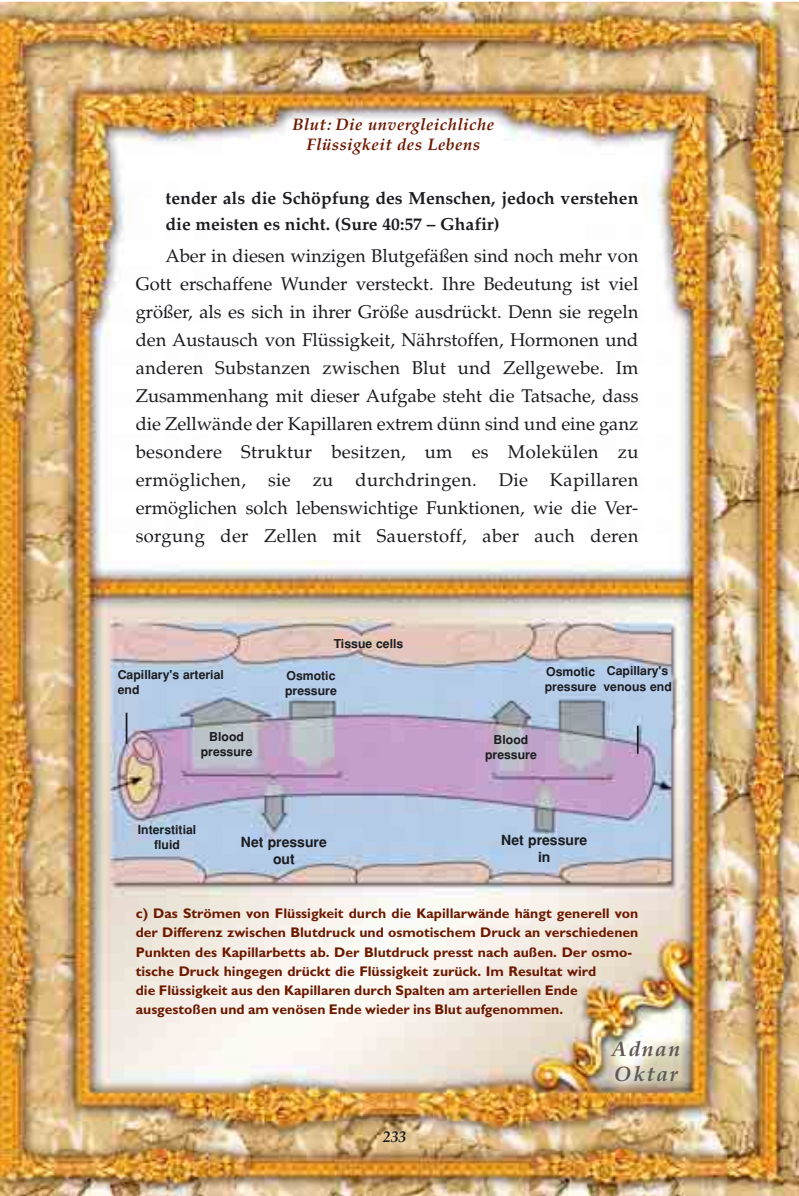
<style>
.page{position:relative;width:799px;height:1196px;background:#fff}
.page>*{position:absolute;margin:0;border:0;box-sizing:border-box;transform-origin:0 0}
.t1{font:italic 700 21px/25.4px "Book Antiqua";letter-spacing:.075em;color:#605854}
.t2{font:18.38px/28px "Palatino Turk";letter-spacing:.02em;color:#1b1c20;text-align:justify}
.t3{font:17.5px/26.2px "Palatino Turk B";color:#1b1c20}
.t4{font:16.62px/19.2px "Palatino Turk BI";letter-spacing:.025em;color:#6c1900;text-align:center}
.t5{font:15.75px "Palatino Turk BI";color:#1b1c20}
.t6{font:700 14px/19.2px "M Gill Sans";color:#6c1900}
.t7{font:14px/17.3px "Helvetica Turk B";color:#1b1c20;text-align:center}
.t8{font:12.25px/15.2px "Helvetica Turk B";color:#1b1c20}
</style>
<div class="page">
<img style="left:0;top:2px;width:799px;height:1193px">
<hr style="left:126px;top:712px;width:1px;height:32px;background:#1b1c20">
<svg style="left:637px;top:725px;width:1px;height:28px"></svg>
<p class="t4" style="left:292px;top:117px;width:203px">Blut: Die unvergleichliche<br>Flüssigkeit des Lebens</p>
<p class="t3" style="left:165px;top:187px;width:474px">tender als die Schöpfung des Menschen, jedoch verstehen die meisten es nicht. (Sure 40:57 – Ghafir)</p>
<p class="t2" style="left:136px;top:244px;width:504px;text-indent:30px">Aber in diesen winzigen Blutgefäßen sind noch mehr von Gott erschaffene Wunder versteckt. Ihre Bedeutung ist viel größer, als es sich in ihrer Größe ausdrückt. Denn sie regeln den Austausch von Flüssigkeit, Nährstoffen, Hormonen und anderen Substanzen zwischen Blut und Zellgewebe. Im Zusammenhang mit dieser Aufgabe steht die Tatsache, dass die Zellwände der Kapillaren extrem dünn sind und eine ganz besondere Struktur besitzen, um es Molekülen zu ermöglichen, sie zu durchdringen. Die Kapillaren ermöglichen solch lebenswichtige Funktionen, wie die Ver&shy;sorgung der Zellen mit Sauerstoff, aber auch deren</p>
<p class="t8" style="left:118px;top:667px;width:108px">Capillary's arterial end</p>
<p class="t8" style="left:201px;top:729px;width:53px;text-align:center">Blood pressure</p>
<p class="t8" style="left:334px;top:636px;width:71px">Tissue cells</p>
<p class="t8" style="left:285px;top:668px;width:53px">Osmotic pressure</p>
<p class="t8" style="left:138px;top:822px;width:60px;text-align:center">Interstitial fluid</p>
<p class="t7" style="left:241px;top:833px;width:87px">Net pressure out</p>
<p class="t8" style="left:545px;top:664px;width:53px">Osmotic pressure</p>
<p class="t8" style="left:603px;top:664px;width:70px">Capillary's venous end</p>
<p class="t8" style="left:485px;top:733px;width:53px;text-align:center">Blood pressure</p>
<p class="t7" style="left:501px;top:832px;width:87px">Net pressure in</p>
<p class="t6" style="left:136px;top:905px;width:504px">c) Das Strömen von Flüssigkeit durch die Kapillarwände hängt generell von der Differenz zwischen Blutdruck und osmotischem Druck an verschiedenen Punkten des Kapillarbetts ab. Der Blutdruck presst nach außen. Der osmo&shy;tische Druck hingegen drückt die Flüssigkeit zurück. Im Resultat wird<br>die Flüssigkeit aus den Kapillaren durch Spalten am arteriellen Ende ausgestoßen und am venösen Ende wieder ins Blut aufgenommen.</p>
<p class="t5" style="left:383px;top:1130px;width:25px">233</p>
<p class="t1" style="left:612px;top:1038px;width:70px">Adnan<br>Oktar</p>
</div>
